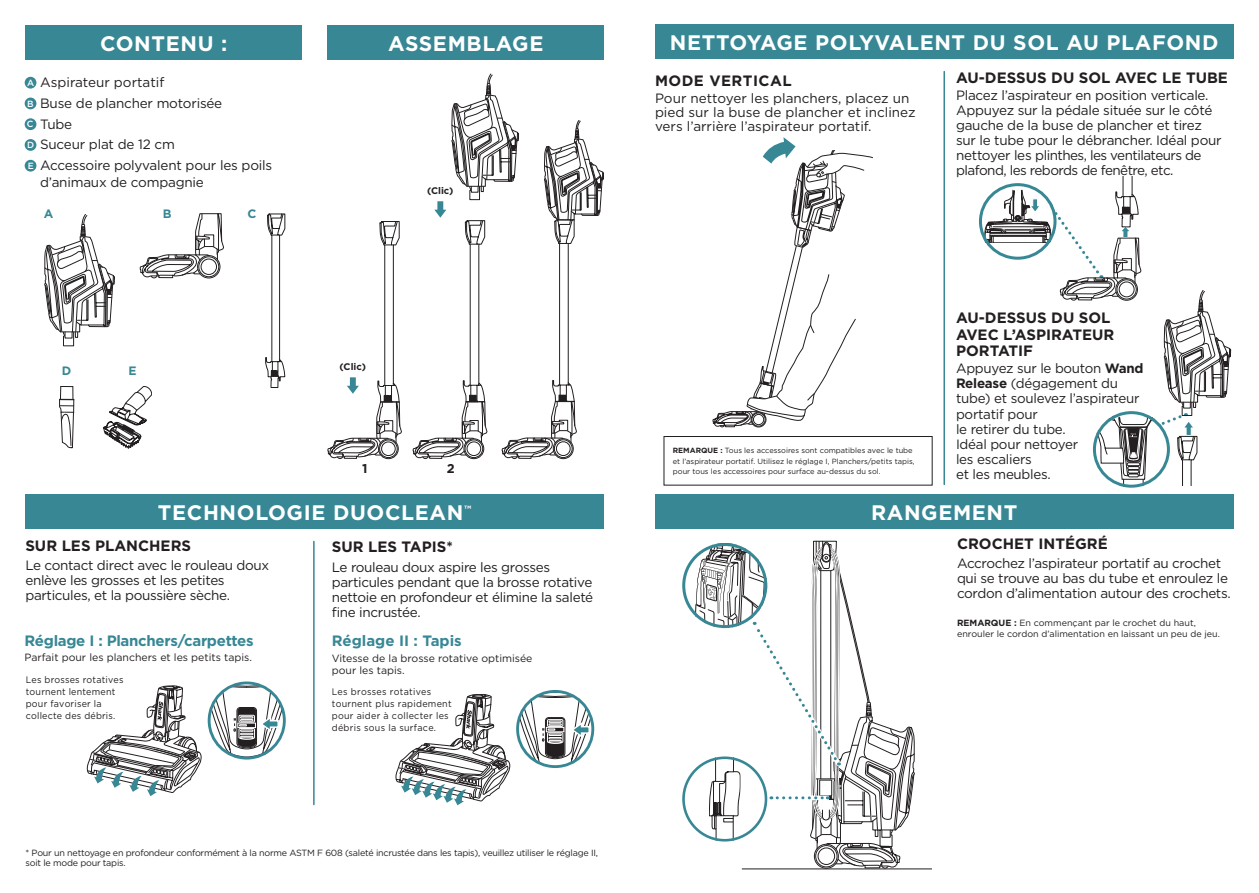
<style>
.page{position:relative;width:1259px;height:893px;background:#fff}
.page>*{position:absolute;margin:0;border:0;box-sizing:border-box;transform-origin:0 0}
.t1{font:700 21px "Gotham";letter-spacing:.03em;color:#fff}
.t2{font:700 15px/16.5px "Gotham";color:#231f20}
.t3{font:700 15px "Gotham";letter-spacing:-.02em;color:#378795}
.t4{font:700 15px "Gotham";color:#378795}
.t5{font:700 15px "Gotham";letter-spacing:.03em;color:#231f20}
.t6{font:13.5px/15px "Gotham";letter-spacing:-.025em;color:#231f20}
.t7{font:13.5px/14.2px "Gotham";color:#231f20}
.t8{font:700 12.75px "Gotham";color:#231f20}
.t9{font:700 12.15px "Gotham";color:#378795}
.t10{font:10.5px/12px "Gotham";color:#231f20}
.t11{font:700 9.6px "Gotham";color:#231f20}
.t12{font:9.45px/12.1px "Gotham";letter-spacing:.03em;color:#231f20;scale:.95 1}
.t13{font:9px/10.5px "Gotham";letter-spacing:-.025em;color:#231f20}
.t14{font:9px/10.8px "Gotham";color:#231f20}
.t15{font:7.5px/10.5px "Gotham";color:#231f20}
.s1{font-weight:500;font-size:9px;color:#fff}
.s2{font-weight:700}
</style>
<div class="page">
<div style="left:655px;top:25px;width:578px;height:34px;background:#378795"></div>
<div style="left:25px;top:495px;width:579px;height:34px;background:#378795"></div>
<div style="left:655px;top:495px;width:578px;height:34px;background:#378795"></div>
<div style="left:327px;top:26px;width:277px;height:34px;background:#378795"></div>
<div style="left:26px;top:26px;width:276px;height:34px;background:#378795"></div>
<hr style="left:943px;top:72px;width:2px;height:412px;background:#378795">
<hr style="left:313px;top:541px;width:2px;height:263px;background:#378795">
<svg style="left:87px;top:685px;width:114px;height:111px"></svg>
<svg style="left:712px;top:137px;width:161px;height:291px"></svg>
<div style="left:663px;top:436px;width:269px;height:49px;border:1px solid #231f20"></div>
<svg style="left:517px;top:691px;width:76px;height:76px"></svg>
<svg style="left:209px;top:683px;width:75px;height:75px"></svg>
<hr style="left:742px;top:868px;width:189px;height:1px;background:#231f20">
<svg style="left:683px;top:758px;width:83px;height:82px"></svg>
<svg style="left:684px;top:544px;width:82px;height:83px"></svg>
<svg style="left:695px;top:540px;width:220px;height:329px"></svg>
<svg style="left:396px;top:694px;width:114px;height:111px"></svg>
<svg style="left:44px;top:214px;width:71px;height:133px"></svg>
<svg style="left:140px;top:213px;width:84px;height:65px"></svg>
<svg style="left:265px;top:213px;width:21px;height:175px"></svg>
<svg style="left:327px;top:221px;width:74px;height:238px"></svg>
<svg style="left:413px;top:74px;width:191px;height:385px"></svg>
<svg style="left:984px;top:177px;width:247px;height:311px"></svg>
<div style="left:25px;top:77px;width:11px;height:12px;background:#378795;border-radius:50%"></div>
<div style="left:25px;top:98px;width:11px;height:11px;background:#378795;border-radius:50%"></div>
<div style="left:25px;top:118px;width:11px;height:12px;background:#378795;border-radius:50%"></div>
<div style="left:25px;top:139px;width:11px;height:12px;background:#378795;border-radius:50%"></div>
<div style="left:25px;top:160px;width:11px;height:12px;background:#378795;border-radius:50%"></div>
<svg style="left:59px;top:386px;width:16px;height:62px"></svg>
<svg style="left:104px;top:386px;width:48px;height:62px"></svg>
<h1 class="t1" style="left:100px;top:30px;width:129px">CONTENU :</h1>
<h1 class="t1" style="left:388px;top:30px;width:157px">ASSEMBLAGE</h1>
<p class="t6" style="left:27px;top:72px;width:247px;line-height:20.7px"><span class="s1">A</span> Aspirateur portatif<br><span class="s1">B</span> Buse de plancher motorisée<br><span class="s1">C</span> Tube<br><span class="s1">D</span> Suceur plat de 12 cm<br><span class="s1">E</span> Accessoire polyvalent pour les poils</p>
<p class="t6" style="left:40px;top:174px;width:165px">d’animaux de compagnie</p>
<p class="t9" style="left:44px;top:206px;width:11px">A</p>
<p class="t9" style="left:163px;top:206px;width:10px">B</p>
<p class="t9" style="left:247px;top:206px;width:10px">C</p>
<p class="t9" style="left:62px;top:362px;width:11px">D</p>
<p class="t9" style="left:129px;top:362px;width:10px">E</p>
<p class="t11" style="left:427px;top:184px;width:28px">(Clic)</p>
<p class="t11" style="left:340px;top:360px;width:28px">(Clic)</p>
<p class="t8" style="left:362px;top:460px;width:7px">1</p>
<p class="t8" style="left:447px;top:460px;width:9px">2</p>
<h1 class="t1" style="left:670px;top:29px;width:550px">NETTOYAGE POLYVALENT DU SOL AU PLAFOND</h1>
<p class="t5" style="left:655px;top:71px;width:138px">MODE VERTICAL</p>
<p class="t7" style="left:655px;top:90px;width:262px">Pour nettoyer les planchers, placez un pied sur la buse de plancher et inclinez vers l’arrière l’aspirateur portatif.</p>
<p class="t2" style="left:956px;top:69px;width:273px">AU-DESSUS DU SOL AVEC LE TUBE</p>
<p class="t6" style="left:956px;top:87px;width:267px">Placez l’aspirateur en position verticale.<br>Appuyez sur la pédale située sur le côté gauche de la buse de plancher et tirez sur le tube pour le débrancher. Idéal pour nettoyer les plinthes, les ventilateurs de plafond, les rebords de fenêtre, etc.</p>
<p class="t15" style="left:673px;top:445px;width:243px"><span class="s2">REMARQUE :</span> Tous les accessoires sont compatibles avec le tube et l’aspirateur portatif. Utilisez le réglage I, Planchers/petits tapis, pour tous les accessoires pour surface au-dessus du sol.</p>
<p class="t2" style="left:956px;top:310px;width:160px">AU-DESSUS DU SOL<br>AVEC L’ASPIRATEUR<br>PORTATIF</p>
<p class="t6" style="left:956px;top:361px;width:189px">Appuyez sur le bouton <span class="s2">Wand<br>Release</span> (dégagement du tube) et soulevez l’aspirateur portatif pour<br>le retirer du tube.<br>Idéal pour nettoyer<br>les escaliers<br>et les meubles.</p>
<h1 class="t1" style="left:158px;top:499px;width:315px">TECHNOLOGIE DUOCLEAN<sup>™</sup></h1>
<h1 class="t1" style="left:871px;top:499px;width:148px">RANGEMENT</h1>
<p class="t2" style="left:25px;top:537px;width:167px">SUR LES PLANCHERS</p>
<p class="t6" style="left:25px;top:558px;width:245px">Le contact direct avec le rouleau doux enlève les grosses et les petites particules, et la poussière sèche.</p>
<p class="t3" style="left:25px;top:631px;width:231px">Réglage I : Planchers/carpettes</p>
<p class="t10" style="left:25px;top:651px;width:229px">Parfait pour les planchers et les petits tapis.</p>
<p class="t12" style="left:26px;top:673px;width:104px">Les brosses rotatives tournent lentement pour favoriser la collecte des débris.</p>
<p class="t2" style="left:332px;top:539px;width:123px">SUR LES TAPIS*</p>
<p class="t6" style="left:332px;top:559px;width:263px">Le rouleau doux aspire les grosses particules pendant que la brosse rotative nettoie en profondeur et élimine la saleté fine incrustée.</p>
<p class="t4" style="left:332px;top:631px;width:131px">Réglage II : Tapis</p>
<p class="t10" style="left:332px;top:652px;width:202px">Vitesse de la brosse rotative optimisée pour les tapis.</p>
<p class="t12" style="left:332px;top:685px;width:128px">Les brosses rotatives tournent plus rapidement pour aider à collecter les débris sous la surface.</p>
<p class="t13" style="left:26px;top:847px;width:574px">* Pour un nettoyage en profondeur conformément à la norme ASTM F 608 (saleté incrustée dans les tapis), veuillez utiliser le réglage II, soit le mode pour tapis.</p>
<p class="t2" style="left:957px;top:535px;width:152px">CROCHET INTÉGRÉ</p>
<p class="t6" style="left:957px;top:556px;width:275px">Accrochez l’aspirateur portatif au crochet qui se trouve au bas du tube et enroulez le cordon d’alimentation autour des crochets.</p>
<p class="t14" style="left:957px;top:617px;width:264px"><span class="s2">REMARQUE :</span> En commençant par le crochet du haut, enrouler le cordon d’alimentation en laissant un peu de jeu.</p>
</div>
